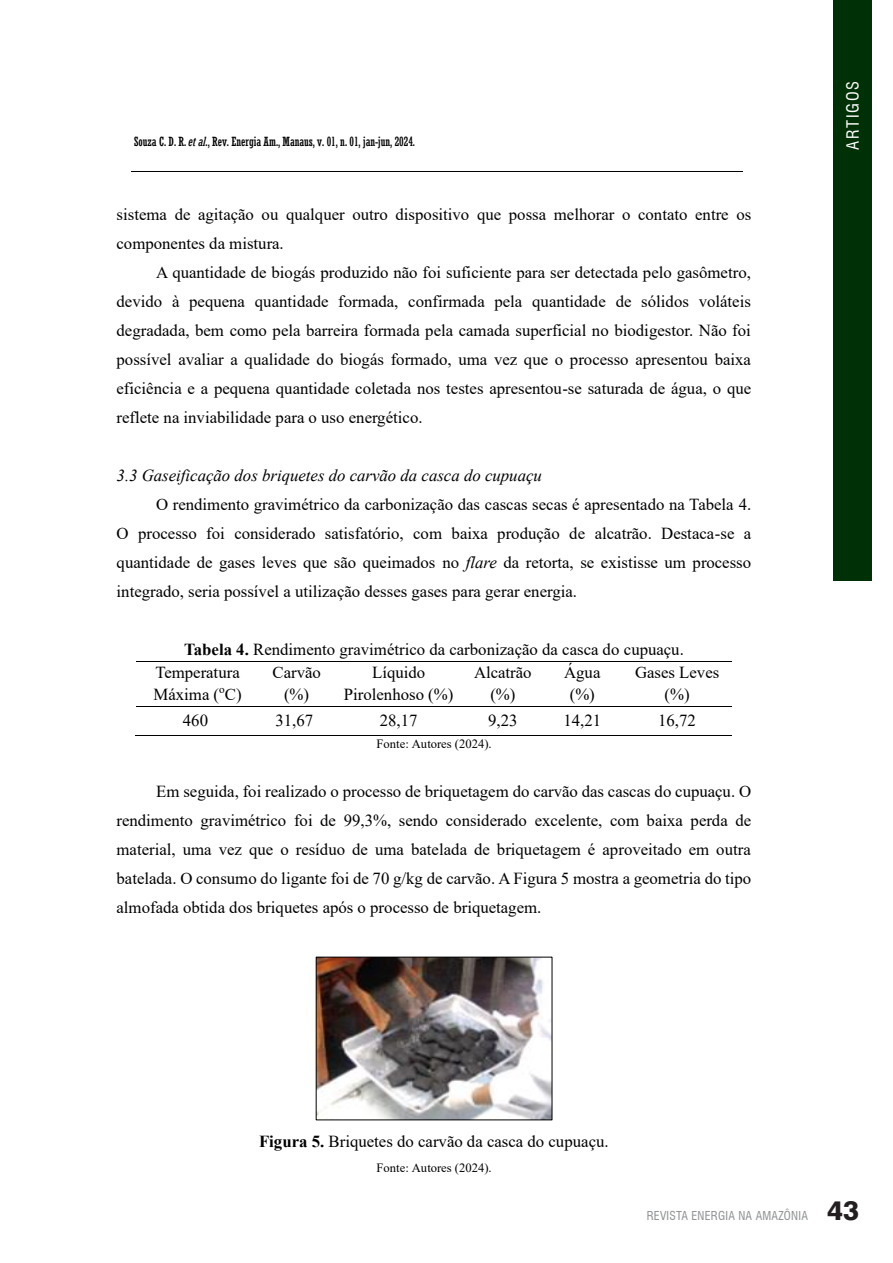
<style>
.page{position:relative;width:893px;height:1263px;background:#fff}
.page>*{position:absolute;margin:0;border:0;box-sizing:border-box;transform-origin:0 0}
.t1{font:800 27px "Swiss 721 BT";color:#231f20}
.t2{font:16.8px/22.2px "Times New Roman";color:#000;text-align:center}
.t3{font:italic 16.8px "Times New Roman";color:#000}
.t4{font:condensed 16.5px "Swiss 721 BT";letter-spacing:.11em;color:#fff}
.t5{font:12.6px "Rockwell Nova Cond";color:#000}
.t6{font:12.6px "Times New Roman";letter-spacing:.005em;color:#000}
.t7{font:condensed 12px "Swiss 721 BT";letter-spacing:.02em;color:#8d8f92}
.s1{font-style:italic}
.s2{font-weight:700}
</style>
<div class="page">
<div style="left:833px;top:0;width:39px;height:580px;background:#003005"></div>
<hr style="left:136px;top:661px;width:119px;height:1px;background:#000">
<hr style="left:256px;top:661px;width:78px;height:1px;background:#000">
<hr style="left:335px;top:661px;width:128px;height:1px;background:#000">
<hr style="left:464px;top:661px;width:79px;height:1px;background:#000">
<hr style="left:543px;top:661px;width:79px;height:1px;background:#000">
<hr style="left:623px;top:661px;width:109px;height:1px;background:#000">
<hr style="left:136px;top:706px;width:119px;height:1px;background:#000">
<hr style="left:256px;top:706px;width:78px;height:1px;background:#000">
<hr style="left:335px;top:706px;width:128px;height:1px;background:#000">
<hr style="left:464px;top:706px;width:79px;height:1px;background:#000">
<hr style="left:543px;top:706px;width:79px;height:1px;background:#000">
<hr style="left:623px;top:706px;width:109px;height:1px;background:#000">
<hr style="left:135px;top:735px;width:120px;height:1px;background:#000">
<hr style="left:254px;top:735px;width:80px;height:1px;background:#000">
<hr style="left:334px;top:735px;width:129px;height:1px;background:#000">
<hr style="left:463px;top:735px;width:80px;height:1px;background:#000">
<hr style="left:542px;top:735px;width:80px;height:1px;background:#000">
<hr style="left:622px;top:735px;width:110px;height:1px;background:#000">
<img style="left:318px;top:959px;width:232px;height:159px">
<div style="left:316px;top:957px;width:236px;height:163px;border:1px solid #000"></div>
<hr style="left:132px;top:171px;width:611px;height:1px;background:#000">
<p class="t5" style="left:134px;top:134px;width:283px">Souza C. D. R. <span class="s1">et al</span>., Rev. Energia Am., Manaus, v. 01, n. 01, jan-jun, 2024.</p>
<p class="t2" style="left:117px;top:203px;width:636px">sistema de agitação ou qualquer outro dispositivo que possa melhorar o contato entre os</p>
<p class="t2" style="left:117px;top:232px;width:169px">componentes da mistura.</p>
<p class="t2" style="left:156px;top:261px;width:596px">A quantidade de biogás produzido não foi suficiente para ser detectada pelo gasômetro,</p>
<p class="t2" style="left:117px;top:289px;width:636px">devido à pequena quantidade formada, confirmada pela quantidade de sólidos voláteis</p>
<p class="t2" style="left:117px;top:319px;width:636px">degradada, bem como pela barreira formada pela camada superficial no biodigestor. Não foi</p>
<p class="t2" style="left:117px;top:347px;width:636px">possível avaliar a qualidade do biogás formado, uma vez que o processo apresentou baixa</p>
<p class="t2" style="left:117px;top:376px;width:636px">eficiência e a pequena quantidade coletada nos testes apresentou-se saturada de água, o que</p>
<p class="t2" style="left:117px;top:405px;width:307px">reflete na inviabilidade para o uso energético.</p>
<p class="t3" style="left:117px;top:463px;width:427px">3.3 Gaseificação dos briquetes do carvão da casca do cupuaçu</p>
<p class="t2" style="left:156px;top:492px;width:597px">O rendimento gravimétrico da carbonização das cascas secas é apresentado na Tabela 4.</p>
<p class="t2" style="left:117px;top:521px;width:636px">O processo foi considerado satisfatório, com baixa produção de alcatrão. Destaca-se a</p>
<p class="t2" style="left:117px;top:550px;width:636px">quantidade de gases leves que são queimados no <span class="s1">flare</span> da retorta, se existisse um processo</p>
<p class="t2" style="left:117px;top:579px;width:462px">integrado, seria possível a utilização desses gases para gerar energia.</p>
<p class="t2" style="left:154px;top:637px;width:532px;line-height:22.6px;text-align:left;text-indent:31px"><span class="s2">Tabela 4.</span> Rendimento gravimétrico da carbonização da casca do cupuaçu.<br>Temperatura<br>Máxima (<sup>o</sup>C)</p>
<p class="t2" style="left:272px;top:660px;width:50px">Carvão (%)</p>
<p class="t2" style="left:344px;top:660px;width:111px">Líquido<br>Pirolenhoso (%)</p>
<p class="t2" style="left:474px;top:660px;width:59px">Alcatrão (%)</p>
<p class="t2" style="left:564px;top:660px;width:38px">Água (%)</p>
<p class="t2" style="left:635px;top:660px;width:86px">Gases Leves (%)</p>
<p class="t2" style="left:183px;top:708px;width:27px">460</p>
<p class="t2" style="left:275px;top:708px;width:39px">31,67</p>
<p class="t2" style="left:380px;top:708px;width:39px">28,17</p>
<p class="t2" style="left:488px;top:708px;width:31px">9,23</p>
<p class="t2" style="left:563px;top:708px;width:39px">14,21</p>
<p class="t2" style="left:658px;top:708px;width:39px">16,72</p>
<p class="t6" style="left:376px;top:734px;width:117px">Fonte: Autores (2024).</p>
<p class="t2" style="left:117px;top:776px;width:636px;line-height:29px;text-align:justify;text-indent:40px">Em seguida, foi realizado o processo de briquetagem do carvão das cascas do cupuaçu. O rendimento gravimétrico foi de 99,3%, sendo considerado excelente, com baixa perda de material, uma vez que o resíduo de uma batelada de briquetagem é aproveitado em outra batelada. O consumo do ligante foi de 70 g/kg de carvão. A Figura 5 mostra a geometria do tipo almofada obtida dos briquetes após o processo de briquetagem.</p>
<p class="t2" style="left:259px;top:1129px;width:351px"><span class="s2">Figura 5.</span> Briquetes do carvão da casca do cupuaçu.</p>
<p class="t6" style="left:376px;top:1158px;width:117px">Fonte: Autores (2024).</p>
<p class="t4" style="left:843px;top:150px;width:70px;rotate:-90deg">ARTIGOS</p>
<p class="t7" style="left:647px;top:1209px;width:163px">REVISTA ENERGIA NA AMAZÔNIA</p>
<h1 class="t1" style="left:827px;top:1194px;width:33px">43</h1>
</div>
